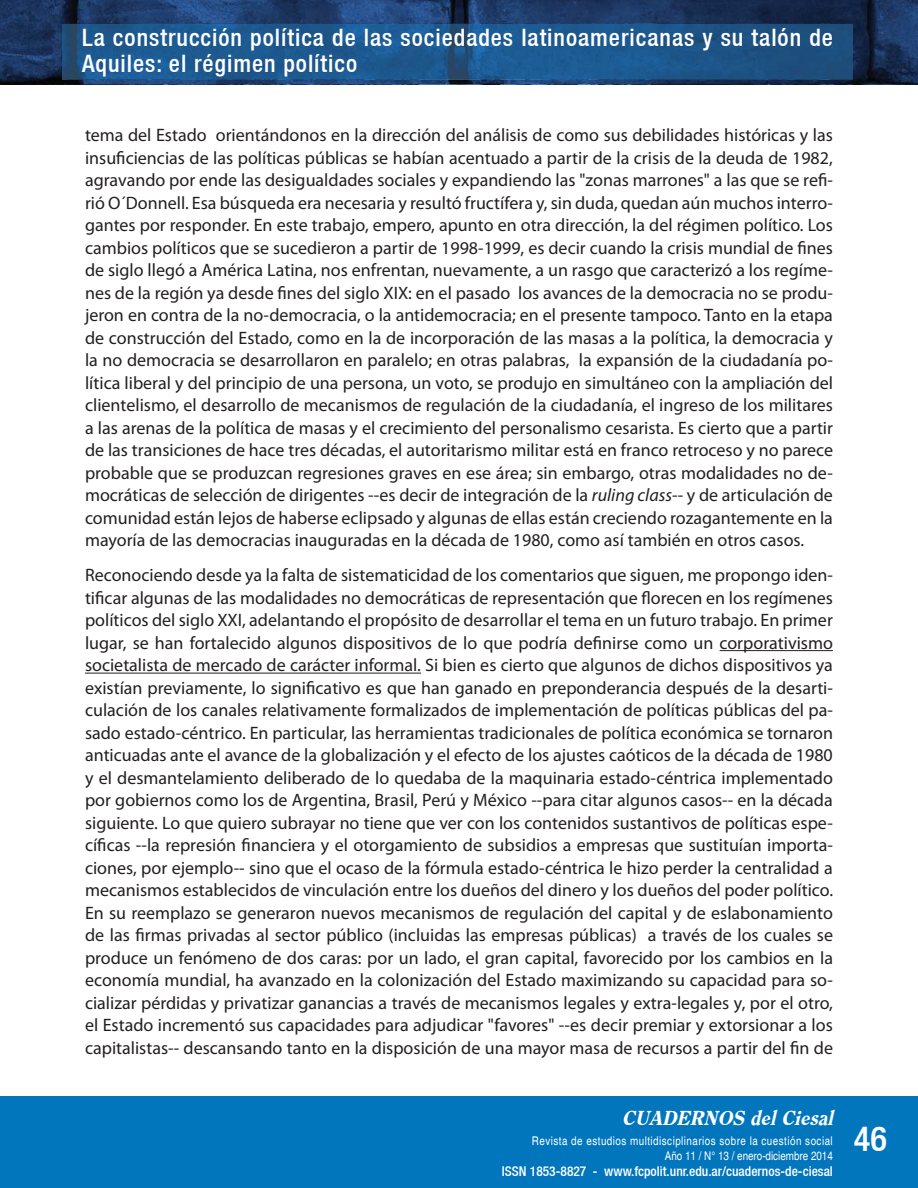
<style>
.page{position:relative;width:918px;height:1188px;background:#fff}
.page>*{position:absolute;margin:0;border:0;box-sizing:border-box;transform-origin:0 0}
.t1{font:500 condensed 34.5px "Helvetica Neue";color:#fff}
.t2{font:500 condensed 24px/25.5px "Helvetica Neue";letter-spacing:.04em;color:#fff}
.t3{font:italic 800 21px "Clearface";color:#fff}
.t4{font:18px/22.5px "Myriad Pro";color:#231f20;text-align:justify}
.t5{font:500 condensed 13.5px "Helvetica Neue";color:#fff}
.t6{font:condensed 12px/15px "Helvetica";letter-spacing:.04em;color:#fff;text-align:right}
.s1{font-style:italic}
</style>
<div class="page">
<img style="left:0;top:0;width:918px;height:84px">
<div style="left:0;top:1096px;width:918px;height:92px;background:#0276bd"></div>
<img style="left:62px;top:24px;width:791px;height:56px">
<hr style="left:720px;top:650px;width:113px;height:1px;background:#231f20">
<hr style="left:85px;top:673px;width:336px;height:1px;background:#231f20">
<h2 class="t2" style="left:82px;top:25px;width:752px">La construcción política de las sociedades latinoamericanas y su talón de<br>Aquiles: el régimen político</h2>
<p class="t4" style="left:85px;top:125px;width:750px">tema del Estado orientándonos en la dirección del análisis de como sus debilidades históricas y las insuficiencias de las políticas públicas se habían acentuado a partir de la crisis de la deuda de 1982, agravando por ende las desigualdades sociales y expandiendo las "zonas marrones" a las que se refi&shy;rió O´Donnell. Esa búsqueda era necesaria y resultó fructífera y, sin duda, quedan aún muchos interro&shy;gantes por responder. En este trabajo, empero, apunto en otra dirección, la del régimen político. Los cambios políticos que se sucedieron a partir de 1998-1999, es decir cuando la crisis mundial de fines de siglo llegó a América Latina, nos enfrentan, nuevamente, a un rasgo que caracterizó a los regíme&shy;nes de la región ya desde fines del siglo XIX: en el pasado los avances de la democracia no se produ&shy;jeron en contra de la no-democracia, o la antidemocracia; en el presente tampoco. Tanto en la etapa de construcción del Estado, como en la de incorporación de las masas a la política, la democracia y la no democracia se desarrollaron en paralelo; en otras palabras, la expansión de la ciudadanía po&shy;lítica liberal y del principio de una persona, un voto, se produjo en simultáneo con la ampliación del clientelismo, el desarrollo de mecanismos de regulación de la ciudadanía, el ingreso de los militares a las arenas de la política de masas y el crecimiento del personalismo cesarista. Es cierto que a partir de las transiciones de hace tres décadas, el autoritarismo militar está en franco retroceso y no parece probable que se produzcan regresiones graves en ese área; sin embargo, otras modalidades no de&shy;mocráticas de selección de dirigentes --es decir de integración de la <span class="s1">ruling class</span>-- y de articulación de comunidad están lejos de haberse eclipsado y algunas de ellas están creciendo rozagantemente en la mayoría de las democracias inauguradas en la década de 1980, como así también en otros casos.</p>
<p class="t4" style="left:85px;top:565px;width:750px">Reconociendo desde ya la falta de sistematicidad de los comentarios que siguen, me propongo iden&shy;tificar algunas de las modalidades no democráticas de representación que florecen en los regímenes políticos del siglo XXI, adelantando el propósito de desarrollar el tema en un futuro trabajo. En primer lugar, se han fortalecido algunos dispositivos de lo que podría definirse como un corporativismo societalista de mercado de carácter informal. Si bien es cierto que algunos de dichos dispositivos ya existían previamente, lo significativo es que han ganado en preponderancia después de la desarti&shy;culación de los canales relativamente formalizados de implementación de políticas públicas del pa&shy;sado estado-céntrico. En particular, las herramientas tradicionales de política económica se tornaron anticuadas ante el avance de la globalización y el efecto de los ajustes caóticos de la década de 1980 y el desmantelamiento deliberado de lo quedaba de la maquinaria estado-céntrica implementado por gobiernos como los de Argentina, Brasil, Perú y México --para citar algunos casos-- en la década siguiente. Lo que quiero subrayar no tiene que ver con los contenidos sustantivos de políticas espe&shy;cíficas --la represión financiera y el otorgamiento de subsidios a empresas que sustituían importa&shy;ciones, por ejemplo-- sino que el ocaso de la fórmula estado-céntrica le hizo perder la centralidad a mecanismos establecidos de vinculación entre los dueños del dinero y los dueños del poder político.<br>En su reemplazo se generaron nuevos mecanismos de regulación del capital y de eslabonamiento de las firmas privadas al sector público (incluidas las empresas públicas) a través de los cuales se produce un fenómeno de dos caras: por un lado, el gran capital, favorecido por los cambios en la economía mundial, ha avanzado en la colonización del Estado maximizando su capacidad para so&shy;cializar pérdidas y privatizar ganancias a través de mecanismos legales y extra-legales y, por el otro, el Estado incrementó sus capacidades para adjudicar "favores" --es decir premiar y extorsionar a los capitalistas-- descansando tanto en la disposición de una mayor masa de recursos a partir del fin de</p>
<p class="t3" style="left:622px;top:1110px;width:217px">CUADERNOS del Ciesal</p>
<p class="t6" style="left:532px;top:1133px;width:302px">Revista de estudios multidisciplinarios sobre la cuestión social<br>Año 11 / N° 13 / enero-diciembre 2014</p>
<p class="t5" style="left:502px;top:1163px;width:333px">ISSN 1853-8827 - www.fcpolit.unr.edu.ar/cuadernos-de-ciesal</p>
<h1 class="t1" style="left:854px;top:1118px;width:35px">46</h1>
</div>
